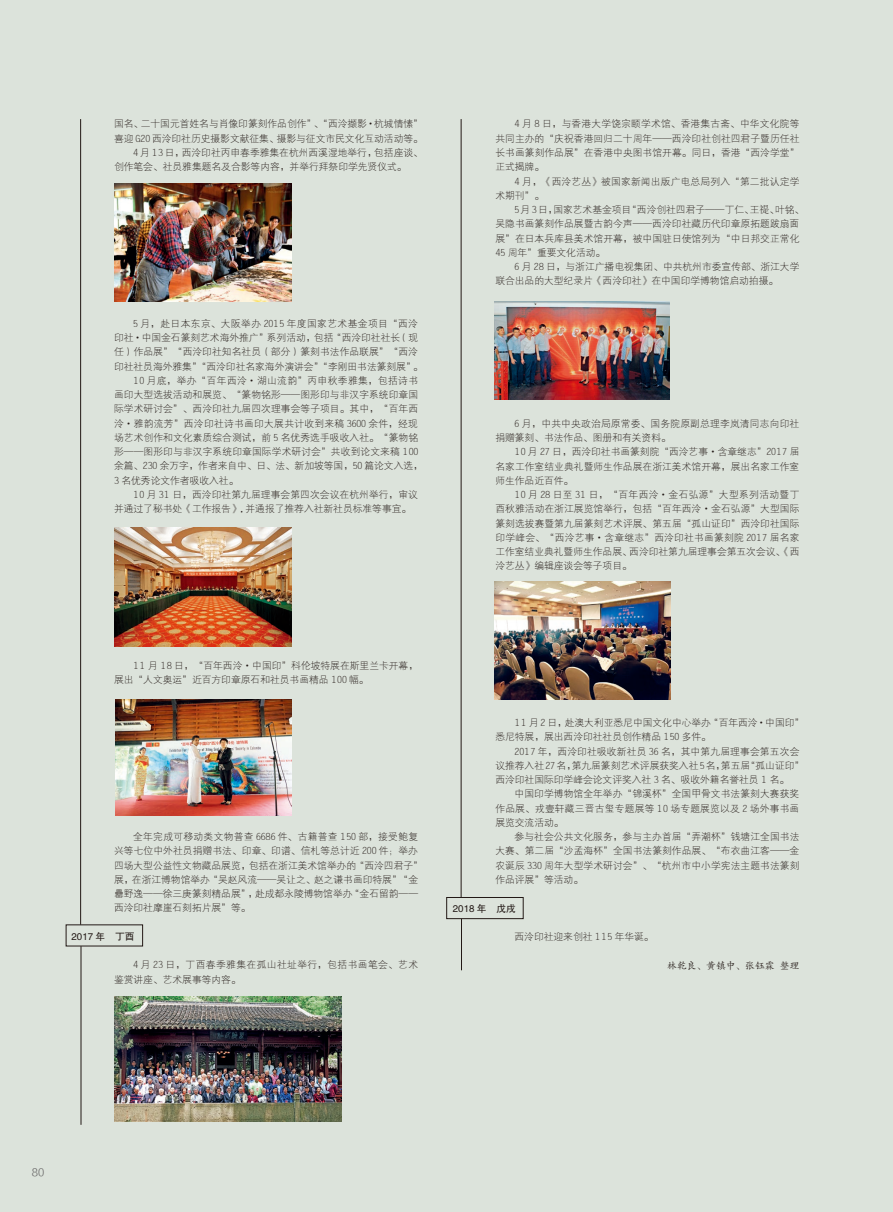
<style>
.page{position:relative;width:893px;height:1212px;background:#dce3db}
.page>*{position:absolute;margin:0;border:0;box-sizing:border-box;transform-origin:0 0}
.t1{font:10.5px "FZLTXHK GBK1 0";color:#666565}
.t2{font:9.75px/14.2px "FZXDXK GBK1 0";color:#231916}
.t3{font:9.75px/14.2px "FZXDXK GBK1 0";letter-spacing:.02em;color:#231916}
.t4{font:9.75px "FZXDXK GBK1 0";letter-spacing:.04em;color:#231916}
.t5{font:9.75px/14.2px "FZXDXK GBK1 0";letter-spacing:.045em;color:#231916}
.t6{font:9.75px "FZXDXK GBK1 0";letter-spacing:.03em;color:#231916}
.t7{font:9.75px "FZHTK GBK1 0";color:#231916}
.t8{font:9.75px "FZKTJW GB1 0";color:#231916}
.s1{font-family:"Adobe Song Std";font-weight:300}
</style>
<div class="page">
<img style="left:115px;top:527px;width:176px;height:120px">
<img style="left:115px;top:699px;width:176px;height:116px">
<img style="left:115px;top:996px;width:226px;height:125px">
<img style="left:494px;top:581px;width:177px;height:118px">
<img style="left:494px;top:302px;width:176px;height:97px">
<img style="left:115px;top:184px;width:177px;height:118px">
<hr style="left:80px;top:119px;width:1px;height:806px;background:#231916">
<svg style="left:66px;top:924px;width:77px;height:22px"></svg>
<hr style="left:81px;top:946px;width:1px;height:179px;background:#231916">
<svg style="left:446px;top:897px;width:78px;height:22px"></svg>
<hr style="left:461px;top:119px;width:1px;height:778px;background:#231916">
<hr style="left:461px;top:919px;width:1px;height:51px;background:#231916">
<p class="t2" style="left:114px;top:117px;width:310px">国名、二十国元首姓名与肖像印篆刻作品创作”、“西泠撷影·杭城情愫”</p>
<p class="t2" style="left:114px;top:131px;width:310px">喜迎 G20 西泠印社历史摄影文献征集、摄影与征文市民文化互动活动等。</p>
<p class="t2" style="left:133px;top:146px;width:291px">4 月 13 日，西泠印社丙申春季雅集在杭州西溪湿地举行，包括座谈、</p>
<p class="t2" style="left:114px;top:160px;width:294px">创作笔会、社员雅集题名及合影等内容，并举行拜祭印学先贤仪式。</p>
<p class="t4" style="left:133px;top:318px;width:286px">5 月，赴日本东京、大阪举办 2015 年度国家艺术基金项目“西泠</p>
<p class="t2" style="left:114px;top:331px;width:306px">印社·中国金石篆刻艺术海外推广”系列活动，包括“西泠印社社长（现</p>
<p class="t2" style="left:114px;top:345px;width:305px">任）作品展”“西泠印社知名社员（部分）篆刻书法作品联展”“西泠</p>
<p class="t2" style="left:114px;top:359px;width:310px">印社社员海外雅集”“西泠印社名家海外演讲会”“李刚田书法篆刻展”。</p>
<p class="t4" style="left:133px;top:375px;width:286px">10 月底，举办“百年西泠·湖山流韵”丙申秋季雅集，包括诗书</p>
<p class="t2" style="left:114px;top:388px;width:306px">画印大型选拔活动和展览、“篆物铭形——图形印与非汉字系统印章国</p>
<p class="t2" style="left:114px;top:402px;width:305px">际学术研讨会”、西泠印社九届四次理事会等子项目。其中，“百年西</p>
<p class="t6" style="left:114px;top:418px;width:305px">泠·雅韵流芳”西泠印社诗书画印大展共计收到来稿 3600 余件，经现</p>
<p class="t2" style="left:114px;top:431px;width:306px">场艺术创作和文化素质综合测试，前 5 名优秀选手吸收入社。“篆物铭</p>
<p class="t2" style="left:114px;top:445px;width:306px">形——图形印与非汉字系统印章国际学术研讨会”共收到论文来稿 100</p>
<p class="t2" style="left:114px;top:459px;width:310px">余篇、230 余万字，作者来自中、日、法、新加坡等国，50 篇论文入选，</p>
<p class="t2" style="left:114px;top:473px;width:126px">3 名优秀论文作者吸收入社。</p>
<p class="t2" style="left:133px;top:488px;width:286px">10 月 31 日，西泠印社第九届理事会第四次会议在杭州举行，审议</p>
<p class="t2" style="left:114px;top:502px;width:299px">并通过了秘书处《工作报告》, 并通报了推荐入社新社员标准等事宜。</p>
<p class="t2" style="left:495px;top:117px;width:306px;text-align:justify;text-indent:19px">4 月 8 日，与香港大学饶宗颐学术馆、香港集古斋、中华文化院等共同主办的“庆祝香港回归二十周年——西泠印社创社四君子暨历任社长书画篆刻作品展”在香港中央图书馆开幕。同日，香港“西泠学堂”正式揭牌。</p>
<p class="t3" style="left:495px;top:174px;width:305px;text-indent:19px">4 月，《西泠艺丛》被国家新闻出版广电总局列入“第二批认定学术期刊”。</p>
<p class="t2" style="left:495px;top:203px;width:310px;text-indent:19px">5月 3日，国家艺术基金项目“西泠创社四君子——丁仁、王<span class="s1">禔</span>、叶铭、吴隐书画篆刻作品展暨古韵今声——西泠印社藏历代印章原拓题跋扇面展”在日本兵库县美术馆开幕，被中国驻日使馆列为“中日邦交正常化<br>45 周年”重要文化活动。</p>
<p class="t2" style="left:495px;top:260px;width:306px;text-indent:19px">6 月 28 日，与浙江广播电视集团、中共杭州市委宣传部、浙江大学联合出品的大型纪录片《西泠印社》在中国印学博物馆启动拍摄。</p>
<p class="t3" style="left:495px;top:417px;width:305px;text-indent:19px">6 月，中共中央政治局原常委、国务院原副总理李岚清同志向印社捐赠篆刻、书法作品、图册和有关资料。</p>
<p class="t2" style="left:495px;top:445px;width:306px;text-align:justify;text-indent:19px">10 月 27 日，西泠印社书画篆刻院“西泠艺事·含章继志”2017 届名家工作室结业典礼暨师生作品展在浙江美术馆开幕，展出名家工作室师生作品近百件。</p>
<p class="t2" style="left:495px;top:488px;width:306px;text-align:justify;text-indent:19px">10 月 28 日至 31 日，“百年西泠·金石弘源”大型系列活动暨丁酉秋雅活动在浙江展览馆举行，包括“百年西泠·金石弘源”大型国际篆刻选拔赛暨第九届篆刻艺术评展、第五届“孤山证印”西泠印社国际印学峰会、“西泠艺事·含章继志”西泠印社书画篆刻院 2017 届名家工作室结业典礼暨师生作品展、西泠印社第九届理事会第五次会议、《西泠艺丛》编辑座谈会等子项目。</p>
<p class="t2" style="left:114px;top:659px;width:306px;text-indent:19px">11 月 18 日，“百年西泠·中国印”科伦坡特展在斯里兰卡开幕，展出“人文奥运”近百方印章原石和社员书画精品 100 幅。</p>
<p class="t2" style="left:114px;top:830px;width:310px;text-indent:19px">全年完成可移动类文物普查 6686 件、古籍普查 150 部，接受鲍复兴等七位中外社员捐赠书法、印章、印谱、信札等总计近 200 件；举办四场大型公益性文物藏品展览，包括在浙江美术馆举办的“西泠四君子”展，在浙江博物馆举办“吴赵风流——吴让之、赵之谦书画印特展”“金罍野逸——徐三庚篆刻精品展”，赴成都永陵博物馆举办“金石留韵——西泠印社摩崖石刻拓片展”等。</p>
<p class="t7" style="left:72px;top:931px;width:65px">2017 年　丁酉</p>
<p class="t5" style="left:114px;top:958px;width:306px;text-indent:19px">4 月 23 日，丁酉春季雅集在孤山社址举行，包括书画笔会、艺术鉴赏讲座、艺术展事等内容。</p>
<p class="t2" style="left:495px;top:716px;width:310px;text-indent:19px">11 月 2 日，赴澳大利亚悉尼中国文化中心举办“百年西泠·中国印”悉尼特展，展出西泠印社社员创作精品 150 多件。</p>
<p class="t2" style="left:495px;top:744px;width:310px;text-indent:19px">2017 年，西泠印社吸收新社员 36 名，其中第九届理事会第五次会议推荐入社 27名，第九届篆刻艺术评展获奖入社 5名，第五届“孤山证印”西泠印社国际印学峰会论文评奖入社 3 名、吸收外籍名誉社员 1 名。</p>
<p class="t2" style="left:495px;top:787px;width:305px;text-align:justify;text-indent:19px">中国印学博物馆全年举办“锦溪杯”全国甲骨文书法篆刻大赛获奖作品展、戎壹轩藏三晋古玺专题展等 10 场专题展览以及 2 场外事书画展览交流活动。</p>
<p class="t2" style="left:495px;top:830px;width:306px;text-align:justify;text-indent:19px">参与社会公共文化服务，参与主办首届“弄潮杯”钱塘江全国书法大赛、第二届“沙孟海杯”全国书法篆刻作品展、“布衣曲江客——金农诞辰 330 周年大型学术研讨会”、“杭州市中小学宪法主题书法篆刻作品评展”等活动。</p>
<p class="t7" style="left:453px;top:903px;width:65px">2018 年　戊戌</p>
<p class="t2" style="left:514px;top:930px;width:141px">西泠印社迎来创社 115 年华诞。</p>
<p class="t8" style="left:667px;top:960px;width:134px">林乾良、黄镇中、张钰霖 整理</p>
<p class="t1" style="left:32px;top:1166px;width:14px">80</p>
</div>
